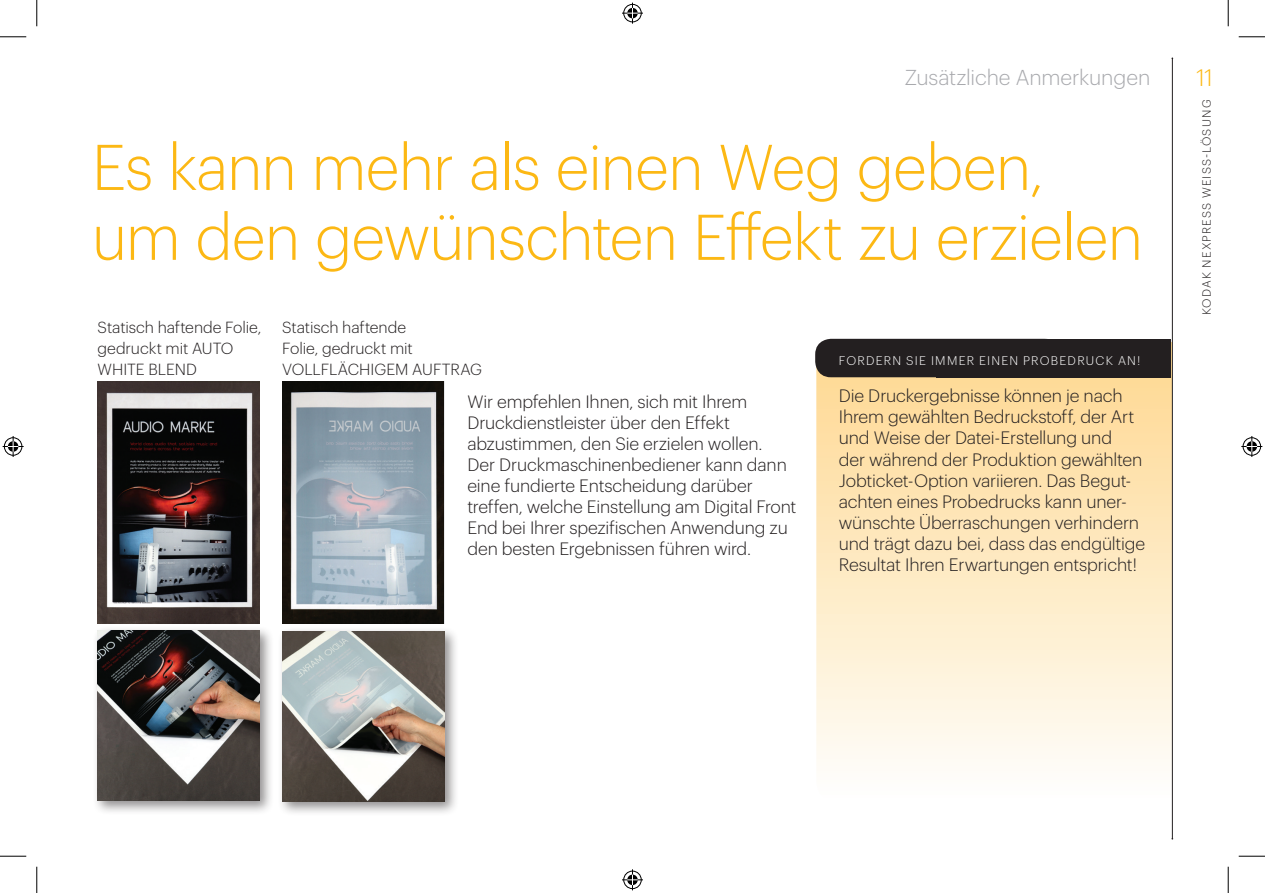
<style>
.page{position:relative;width:1265px;height:893px;background:#fff}
.page>*{position:absolute;margin:0;border:0;box-sizing:border-box;transform-origin:0 0}
.t1{font:300 63px/69.8px "Graphik";letter-spacing:-.015em;color:#fcb814;scale:.96 1}
.t2{font:300 23.28px "Graphik";color:#fcb814}
.t3{font:300 21px "Graphik";letter-spacing:-.005em;color:#a8a9ad}
.t4{font:300 17.5px/21px "Graphik";letter-spacing:-.01em;color:#231f20}
.t5{font:300 15.75px/21px "Graphik";letter-spacing:-.005em;color:#231f20}
.t6{font:300 12.25px "Graphik";letter-spacing:.1em;color:#fff}
.t7{font:300 11.72px "Graphik";letter-spacing:.1em;color:#231f20}
</style>
<div class="page">
<img style="left:98px;top:381px;width:161px;height:242px">
<div style="left:92px;top:625px;width:182px;height:190px;background:#231f20;opacity:.5"></div>
<img style="left:97px;top:630px;width:162px;height:170px">
<img style="left:282px;top:381px;width:161px;height:242px">
<div style="left:940px;top:342px;width:231px;height:458px;background:linear-gradient(to bottom,#fed78d,#fefefc)"></div>
<svg style="left:816px;top:368px;width:242px;height:432px;background:#fdebc8"></svg>
<div style="left:936px;top:338px;width:234px;height:39px;background:#231f20"></div>
<div style="left:815px;top:338px;width:244px;height:39px;background:#231f20;border-radius:16px"></div>
<div style="left:277px;top:626px;width:182px;height:189px;background:#231f20;opacity:.5"></div>
<img style="left:282px;top:631px;width:162px;height:169px">
<hr style="left:1171px;top:58px;width:1px;height:780px;background:#231f20">
<svg style="left:0;top:36px;width:26px;height:1px"></svg>
<svg style="left:1238px;top:36px;width:26px;height:1px"></svg>
<svg style="left:0;top:855px;width:26px;height:1px"></svg>
<svg style="left:1238px;top:855px;width:26px;height:1px"></svg>
<svg style="left:36px;top:0;width:1px;height:26px"></svg>
<svg style="left:36px;top:866px;width:1px;height:26px"></svg>
<svg style="left:1227px;top:0;width:1px;height:26px"></svg>
<svg style="left:1227px;top:866px;width:1px;height:26px"></svg>
<svg style="left:622px;top:3px;width:21px;height:21px"></svg>
<svg style="left:622px;top:869px;width:21px;height:20px"></svg>
<svg style="left:3px;top:436px;width:21px;height:21px"></svg>
<svg style="left:1241px;top:436px;width:20px;height:21px"></svg>
<p class="t3" style="left:904px;top:62px;width:247px">Zusätzliche Anmerkungen</p>
<h2 class="t2" style="left:1195px;top:61px;width:18px">11</h2>
<p class="t7" style="left:1197px;top:315px;width:217px;rotate:-90deg">KODAK NEXPRESS WEISS-LÖSUNG</p>
<h1 class="t1" style="left:92px;top:127px;width:1096px">Es kann mehr als einen Weg geben, um den gewünschten Effekt zu erzielen</h1>
<p class="t5" style="left:98px;top:315px;width:165px">Statisch haftende Folie, gedruckt mit AUTO<br>WHITE BLEND</p>
<p class="t5" style="left:282px;top:315px;width:201px">Statisch haftende<br>Folie, gedruckt mit<br>VOLLFLÄCHIGEM AUFTRAG</p>
<p class="t4" style="left:467px;top:389px;width:330px">Wir empfehlen Ihnen, sich mit Ihrem Druckdienstleister über den Effekt abzustimmen, den Sie erzielen wollen.<br>Der Druckmaschinenbediener kann dann eine fundierte Entscheidung darüber treffen, welche Einstellung am Digital Front End bei Ihrer spezifischen Anwendung zu den besten Ergebnissen führen wird.</p>
<p class="t6" style="left:838px;top:351px;width:303px">FORDERN SIE IMMER EINEN PROBEDRUCK AN!</p>
<p class="t4" style="left:838px;top:384px;width:308px">Die Druckergebnisse können je nach Ihrem gewählten Bedruckstoff, der Art und Weise der Datei-Erstellung und<br>der während der Produktion gewählten Jobticket-Option variieren. Das Begut&shy;achten eines Probedrucks kann uner&shy;wünschte Überraschungen verhindern und trägt dazu bei, dass das endgültige Resultat Ihren Erwartungen entspricht!</p>
</div>
